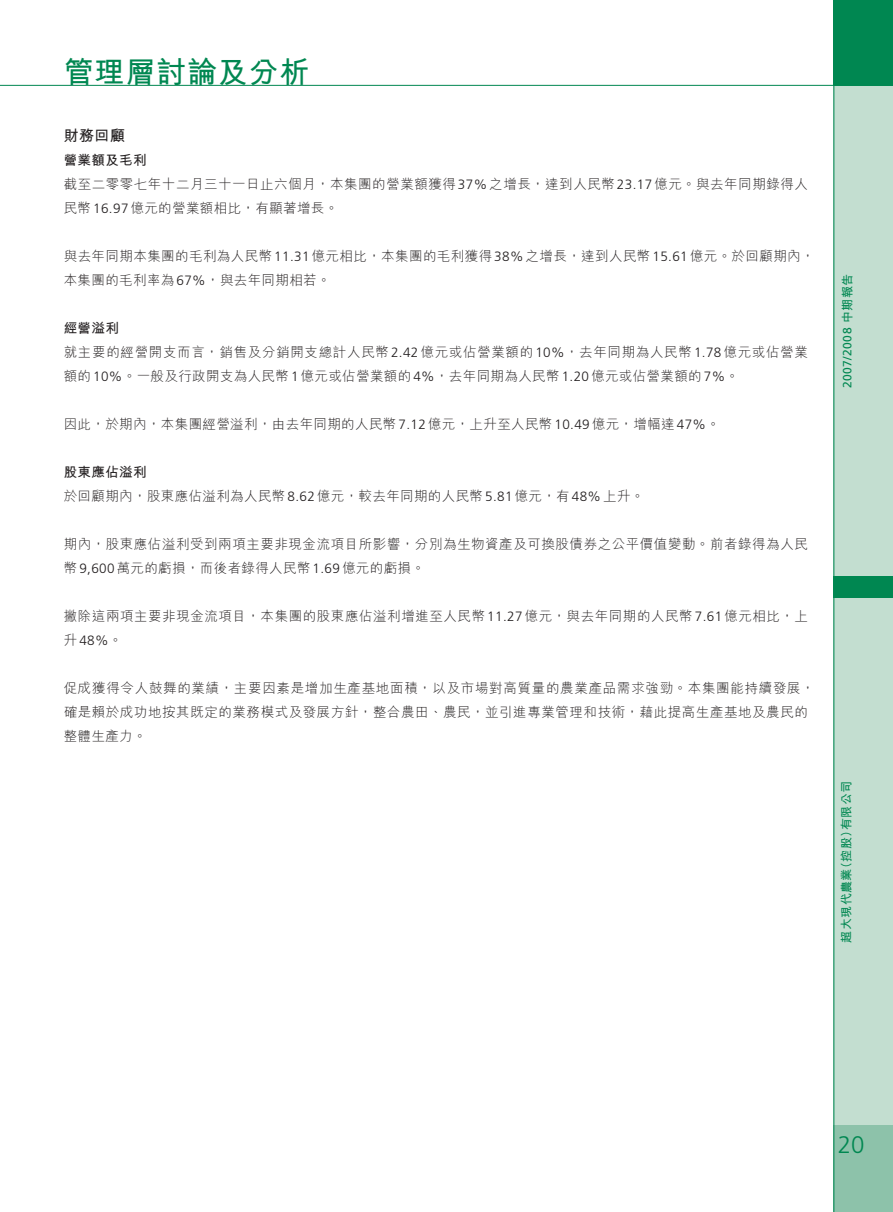
<style>
.page{position:relative;width:893px;height:1212px;background:#fff}
.page>*{position:absolute;margin:0;border:0;box-sizing:border-box;transform-origin:0 0}
.t1{font:30px "M Hei HK Bold E Ten B5 H";letter-spacing:.03em;color:#008751}
.t2{font:300 24px "Frutiger";color:#008751}
.t3{font:15px "M Hei HK Bold E Ten B5 H";color:#231f20}
.t4{font:13.5px/24px "M Hei HK Light E Ten B5 H";letter-spacing:.04em;color:#231f20}
.t5{font:13.5px "M Hei HK Bold E Ten B5 H";letter-spacing:.03em;color:#231f20}
.t6{font:300 13.5px "Frutiger";color:#231f20}
.t7{font:12px "M Hei HK Bold E Ten B5 H";letter-spacing:.04em;color:#008751}
.t8{font:12px "Frutiger";letter-spacing:.04em;color:#008751}
.s1{font-family:"Frutiger";font-weight:300}
.s2{font-family:"M Hei HK Light E Ten B5 H";font-weight:400}
.s3{font-family:"M Hei HK Bold E Ten B5 H"}
</style>
<div class="page">
<div style="left:833px;top:83px;width:60px;height:1129px;background:#c3ded0"></div>
<div style="left:833px;top:0;width:60px;height:85px;background:#008751"></div>
<div style="left:833px;top:577px;width:60px;height:21px;background:#008751"></div>
<div style="left:833px;top:1125px;width:60px;height:87px;background:#8dc2aa"></div>
<hr style="left:833px;top:0;width:1px;height:1212px;background:#008751">
<hr style="left:0;top:85px;width:893px;height:1px;background:#008751">
<h1 class="t1" style="left:64px;top:60px;width:247px">管理層討論及分析</h1>
<p class="t3" style="left:64px;top:130px;width:63px">財務回顧</p>
<p class="t5" style="left:64px;top:155px;width:84px">營業額及毛利</p>
<p class="t4" style="left:64px;top:173px;width:746px">截至二零零七年十二月三十一日止六個月，本集團的營業額獲得<span class="s1">37%</span>之增長，達到人民幣<span class="s1">23.17</span>億元。與去年同期錄得人民幣<span class="s1">16.97</span>億元的營業額相比，有顯著增長。</p>
<p class="t4" style="left:64px;top:245px;width:752px">與去年同期本集團的毛利為人民幣<span class="s1">11.31</span>億元相比，本集團的毛利獲得<span class="s1">38%</span>之增長，達到人民幣<span class="s1">15.61</span>億元。於回顧期內，本集團的毛利率為<span class="s1">67%</span>，與去年同期相若。</p>
<p class="t5" style="left:64px;top:323px;width:57px">經營溢利</p>
<p class="t4" style="left:64px;top:341px;width:746px">就主要的經營開支而言，銷售及分銷開支總計人民幣<span class="s1">2.42</span>億元或佔營業額的<span class="s1">10%</span>，去年同期為人民幣<span class="s1">1.78</span>億元或佔營業額的<span class="s1">10%</span>。一般及行政開支為人民幣<span class="s1">1</span>億元或佔營業額的<span class="s1">4%</span>，去年同期為人民幣<span class="s1">1.20</span>億元或佔營業額的<span class="s1">7%</span>。</p>
<p class="t4" style="left:64px;top:413px;width:658px">因此，於期內，本集團經營溢利，由去年同期的人民幣<span class="s1">7.12</span>億元，上升至人民幣<span class="s1">10.49</span>億元，增幅達<span class="s1">47%</span>。</p>
<p class="t5" style="left:64px;top:467px;width:84px">股東應佔溢利</p>
<p class="t4" style="left:64px;top:485px;width:582px">於回顧期內，股東應佔溢利為人民幣<span class="s1">8.62</span>億元，較去年同期的人民幣<span class="s1">5.81</span>億元，有<span class="s1">48%</span>上升。</p>
<p class="t4" style="left:64px;top:533px;width:746px">期內，股東應佔溢利受到兩項主要非現金流項目所影響，分別為生物資產及可換股債券之公平價值變動。前者錄得為人民幣<span class="s1">9,600</span>萬元的虧損，而後者錄得人民幣<span class="s1">1.69</span>億元的虧損。</p>
<p class="t4" style="left:64px;top:605px;width:746px">撇除這兩項主要非現金流項目，本集團的股東應佔溢利增進至人民幣<span class="s1">11.27</span>億元，與去年同期的人民幣<span class="s1">7.61</span>億元相比，上</p>
<p class="t6" style="left:64px;top:635px;width:60px"><span class="s2">升</span>48%<span class="s2">。</span></p>
<p class="t4" style="left:64px;top:677px;width:752px">促成獲得令人鼓舞的業績，主要因素是增加生產基地面積，以及市場對高質量的農業產品需求強勁。本集團能持續發展，確是賴於成功地按其既定的業務模式及發展方針，整合農田、農民，並引進專業管理和技術，藉此提高生產基地及農民的整體生產力。</p>
<p class="t8" style="left:842px;top:388px;width:116px;rotate:-90deg">2007/2008 <span class="s3">中期報告</span></p>
<p class="t7" style="left:842px;top:943px;width:163px;rotate:-90deg">超大現代農業（控股）有限公司</p>
<h2 class="t2" style="left:838px;top:1135px;width:28px">20</h2>
</div>
